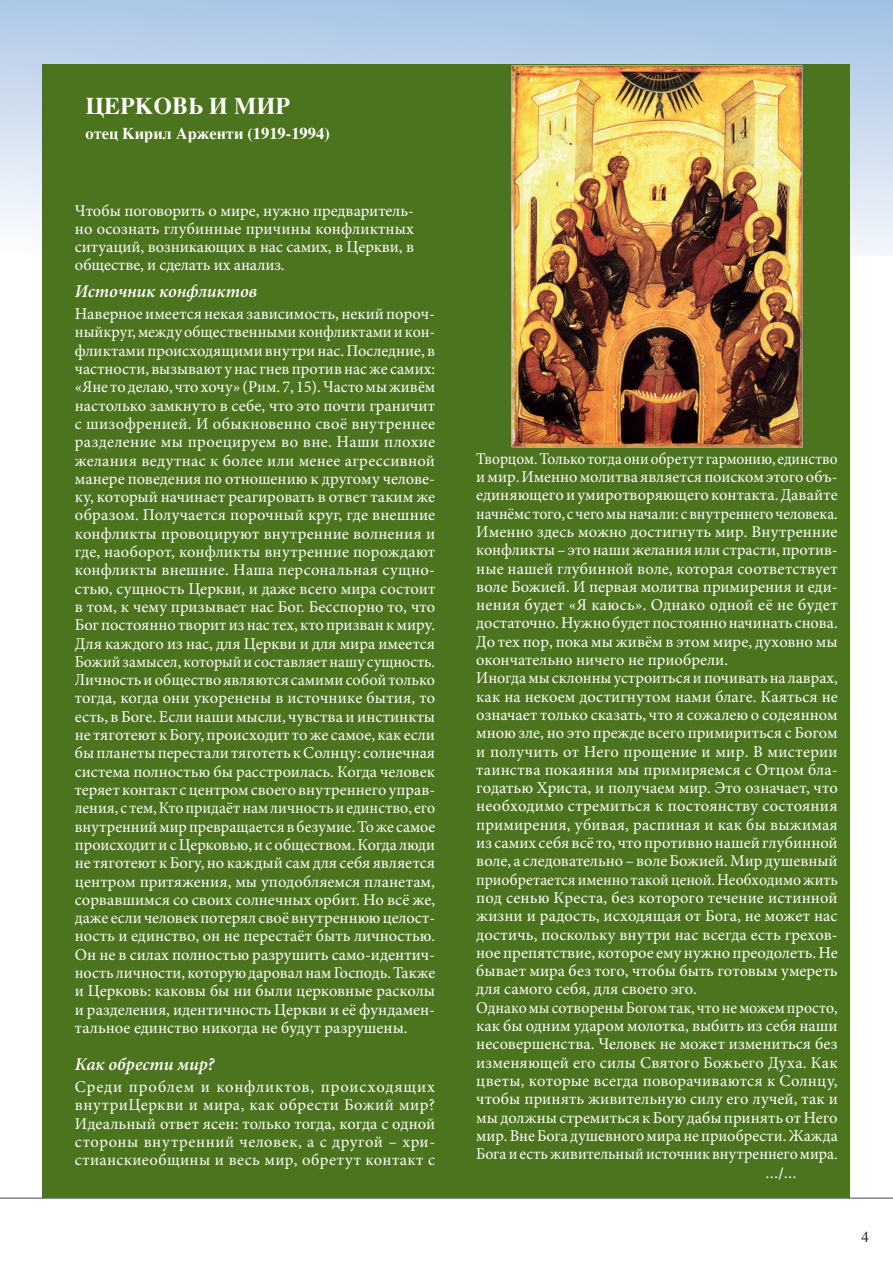
<style>
.page{position:relative;width:893px;height:1263px;background:#fff}
.page>*{position:absolute;margin:0;border:0;box-sizing:border-box;transform-origin:0 0}
.t1{font:700 24px "Times";color:#fff}
.t2{font:italic 600 18px "Minion Pro";letter-spacing:-.005em;color:#fff}
.t3{font:16.5px/18.3px "Minion Pro";color:#fff;text-align:justify}
.t4{font:16.5px/18.3px "Minion Pro";color:#fff;scale:.94 1}
.t5{font:700 16.5px "Times";color:#fff}
.t6{font:16.5px "Cronos Pro";color:#fff}
.t7{font:15px "Times";color:#231f20}
</style>
<div class="page">
<div style="left:0;top:0;width:893px;height:255px;background:linear-gradient(to bottom,#a7c4e4,#f4f6f6)"></div>
<hr style="left:0;top:1197px;width:893px;height:2px;background:#636366">
<div style="left:43px;top:64px;width:807px;height:1133px;background:#4c731d"></div>
<img style="left:514px;top:67px;width:286px;height:378px">
<div style="left:512px;top:65px;width:290px;height:382px;border:1px solid #a8a9ad"></div>
<h1 class="t1" style="left:85px;top:83px;width:206px">ЦЕРКОВЬ И МИР</h1>
<p class="t5" style="left:85px;top:118px;width:246px">отец Кирил Арженти (1919-1994)</p>
<p class="t3" style="left:75px;top:202px;width:341px">Чтобы поговорить о мире, нужно предваритель&shy;но осознать глубинные причины конфликтных ситуаций, возникающих в нас самих, в Церкви, в обществе, и сделать их анализ.</p>
<p class="t2" style="left:75px;top:280px;width:184px">Источник конфликтов</p>
<p class="t3" style="left:75px;top:305px;width:362px">Наверное имеется некая зависимость, некий пороч&shy;ныйкруг, между общественными конфликтами и кон&shy;фликтами происходящими внутри нас. Последние, в частности, вызывают у нас гнев против нас же самих: «Яне то делаю, что хочу» (Рим. 7, 15). Часто мы живём настолько замкнуто в себе, что это почти граничит с шизофренией. И обыкновенно своё внутреннее разделение мы проецируем во вне. Наши плохие желания ведутнас к более или менее агрессивной манере поведения по отношению к другому челове&shy;ку, который начинает реагировать в ответ таким же образом. Получается порочный круг, где внешние конфликты провоцируют внутренние волнения и где, наоборот, конфликты внутренние порождают конфликты внешние. Наша персональная сущно&shy;стью, сущность Церкви, и даже всего мира состоит в том, к чему призывает нас Бог. Бесспорно то, что Бог постоянно творит из нас тех, кто призван к миру.<br>Для каждого из нас, для Церкви и для мира имеется Божий замысел, который и составляет нашу сущность.<br>Личность и общество являются самими собой только тогда, когда они укоренены в источнике бытия, то есть, в Боге. Если наши мысли, чувства и инстинкты не тяготеют к Богу, происходит то же самое, как если бы планеты перестали тяготеть к Солнцу: солнечная система полностью бы расстроилась. Когда человек теряет контакт с центром своего внутреннего управ&shy;ления, с тем, Кто придаёт нам личность и единство, его внутренний мир превращается в безумие. То же самое происходит и с Церковью, и с обществом. Когда люди не тяготеют к Богу, но каждый сам для себя является центром притяжения, мы уподобляемся планетам, сорвавшимся со своих солнечных орбит. Но всё же, даже если человек потерял своё внутреннюю целост&shy;ность и единство, он не перестаёт быть личностью.<br>Он не в силах полностью разрушить само-идентич&shy;ность личности, которую даровал нам Господь. Также и Церковь: каковы бы ни были церковные расколы и разделения, идентичность Церкви и её фундамен&shy;тальное единство никогда не будут разрушены.</p>
<p class="t2" style="left:75px;top:1053px;width:141px">Как обрести мир?</p>
<p class="t3" style="left:75px;top:1078px;width:362px">Среди проблем и конфликтов, происходящих внутриЦеркви и мира, как обрести Божий мир?<br>Идеальный ответ ясен: только тогда, когда с одной стороны внутренний человек, а с другой – хри&shy;стианскиеобщины и весь мир, обретут контакт с</p>
<p class="t4" style="left:476px;top:449px;width:386px">Творцом. Только тогда они обретут гармонию, единство и мир. Именно молитва является поиском этого объ&shy;единяющего и умиротворяющего контакта. Давайте начнёмс того, с чего мы начали: с внутреннего человека.<br>Именно здесь можно достигнуть мир. Внутренние конфликты – это наши желания или страсти, против&shy;ные нашей глубинной воле, которая соответствует воле Божией. И первая молитва примирения и еди&shy;нения будет «Я каюсь». Однако одной её не будет достаточно. Нужно будет постоянно начинать снова.<br>До тех пор, пока мы живём в этом мире, духовно мы окончательно ничего не приобрели.<br>Иногда мы склонны устроиться и почивать на лаврах, как на некоем достигнутом нами благе. Каяться не означает только сказать, что я сожалею о содеянном мною зле, но это прежде всего примириться с Богом и получить от Него прощение и мир. В мистерии таинства покаяния мы примиряемся с Отцом бла&shy;годатью Христа, и получаем мир. Это означает, что необходимо стремиться к постоянству состояния примирения, убивая, распиная и как бы выжимая из самих себя всё то, что противно нашей глубинной воле, а следовательно – воле Божией. Мир душевный приобретается именно такой ценой. Необходимо жить под сенью Креста, без которого течение истинной жизни и радость, исходящая от Бога, не может нас достичь, поскольку внутри нас всегда есть грехов&shy;ное препятствие, которое ему нужно преодолеть. Не бывает мира без того, чтобы быть готовым умереть для самого себя, для своего эго.<br>Однако мы сотворены Богом так, что не можем просто, как бы одним ударом молотка, выбить из себя наши несовершенства. Человек не может измениться без изменяющей его силы Святого Божьего Духа. Как цветы, которые всегда поворачиваются к Солнцу, чтобы принять живительную силу его лучей, так и мы должны стремиться к Богу дабы принять от Него мир. Вне Бога душевного мира не приобрести. Жажда Бога и есть живительный источник внутреннего мира.</p>
<p class="t6" style="left:765px;top:1164px;width:33px">…/…</p>
<p class="t7" style="left:862px;top:1222px;width:9px">4</p>
</div>
